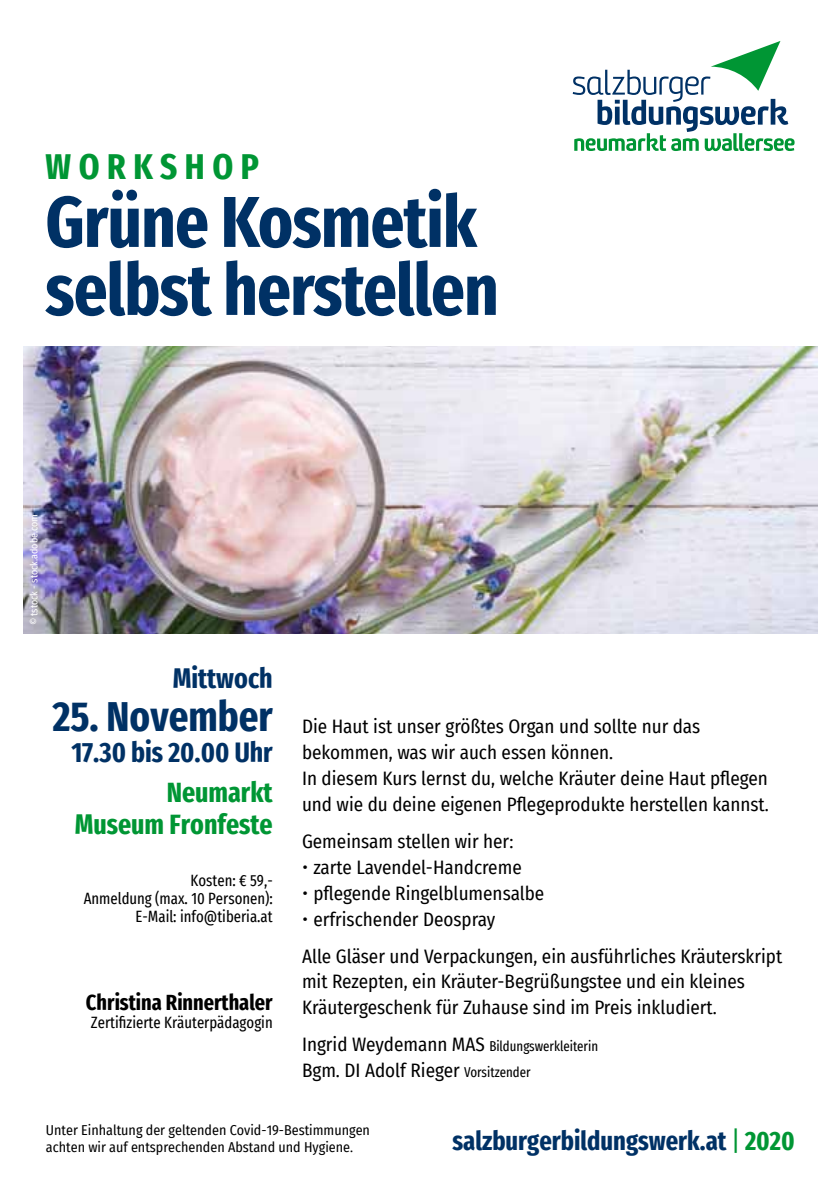
<style>
.page{position:relative;width:840px;height:1191px;background:#fff}
.page>*{position:absolute;margin:0;border:0;box-sizing:border-box;transform-origin:0 0}
.t1{font:700 extra-condensed 72px/68px "Fira Sans";letter-spacing:-.01em;color:#003165}
.t2{font:700 extra-condensed 42px "Fira Sans";color:#003165}
.t3{font:700 extra-condensed 36px "Fira Sans";letter-spacing:.21em;color:#009634}
.t4{font:700 extra-condensed 28px "Fira Sans";color:#003165}
.t5{font:700 extra-condensed 28px/32px "Fira Sans";color:#009634;text-align:right}
.t6{font:700 extra-condensed 26.6px "Fira Sans";color:#003165}
.t7{font:700 extra-condensed 22px "Fira Sans";color:#000}
.t8{font:19px/25.8px "Fira Sans Condensed";color:#000}
.t9{font:extra-condensed 16px/18px "Fira Sans";color:#000;text-align:right}
.t10{font:14px/16.8px "Fira Sans Condensed";color:#000}
.t11{font:extra-condensed 14px "Fira Sans";color:#000}
.t12{font:10px "Fira Sans Condensed";color:#fff}
.s1{font-family:"Dax"}
.s2{font-family:"Fira Sans Condensed";font-stretch:normal;font-size:19px}
.s3{font-family:"Fira Sans";font-stretch:extra-condensed;font-size:14px}
.s4{font-weight:400;color:#009634}
.s5{color:#009634}
</style>
<div class="page">
<img style="left:23px;top:347px;width:793px;height:287px">
<svg style="left:572px;top:41px;width:222px;height:110px"></svg>
<h3 class="t3" style="left:46px;top:136px;width:215px">Workshop</h3>
<h1 class="t1" style="left:45px;top:183px;width:454px">Grüne Kosmetik selbst herstellen</h1>
<p class="t12" style="left:26px;top:625px;width:113px;rotate:-90deg">© tstock - stock.adobe.com</p>
<h3 class="t4" style="left:172px;top:655px;width:101px">Mittwoch</h3>
<h2 class="t2" style="left:53px;top:681px;width:222px">25. November</h2>
<h3 class="t4" style="left:71px;top:728px;width:203px">17.30 bis 20.00 Uhr</h3>
<h3 class="t5" style="left:75px;top:774px;width:199px">Neumarkt<br>Museum Fronfeste</h3>
<p class="t9" style="left:84px;top:870px;width:190px">Kosten: € 59,-<br>Anmeldung (max. 10 Personen):<br>E-Mail: info@tiberia.at</p>
<p class="t7" style="left:86px;top:984px;width:188px">Christina Rinnerthaler</p>
<p class="t9" style="left:91px;top:1013px;width:183px">Zertifizierte Kräuterpädagogin</p>
<p class="t8" style="left:302px;top:713px;width:468px">Die Haut ist unser größtes Organ und sollte nur das bekommen, was wir auch essen können.<br>In diesem Kurs lernst du, welche Kräuter deine Haut pflegen und wie du deine eigenen Pflegeprodukte herstellen kannst.</p>
<p class="t8" style="left:302px;top:828px;width:213px">Gemeinsam stellen wir her:</p>
<p class="t8" style="left:302px;top:854px;width:221px"><span class="s1">•</span> zarte Lavendel-Handcreme</p>
<p class="t8" style="left:302px;top:879px;width:244px"><span class="s1">•</span> pflegende Ringelblumensalbe</p>
<p class="t8" style="left:302px;top:899px;width:481px;line-height:37.2px"><span class="s1">•</span> erfrischender Deospray<br>Alle Gläser und Verpackungen, ein ausführliches Kräuterskript</p>
<p class="t8" style="left:302px;top:968px;width:444px">mit Rezepten, ein Kräuter-Begrüßungstee und ein kleines<br>Kräutergeschenk für Zuhause sind im Preis inkludiert.</p>
<p class="t11" style="left:302px;top:1036px;width:297px"><span class="s2">Ingrid Weydemann MAS</span> Bildungswerkleiterin</p>
<p class="t8" style="left:302px;top:1057px;width:230px">Bgm. DI Adolf Rieger <span class="s3">Vorsitzender</span></p>
<p class="t10" style="left:46px;top:1121px;width:325px">Unter Einhaltung der geltenden Covid-19-Bestimmungen achten wir auf entsprechenden Abstand und Hygiene.</p>
<h3 class="t6" style="left:452px;top:1119px;width:343px">salzburgerbildungswerk.at <span class="s4">|</span> <span class="s5">2020</span></h3>
</div>
